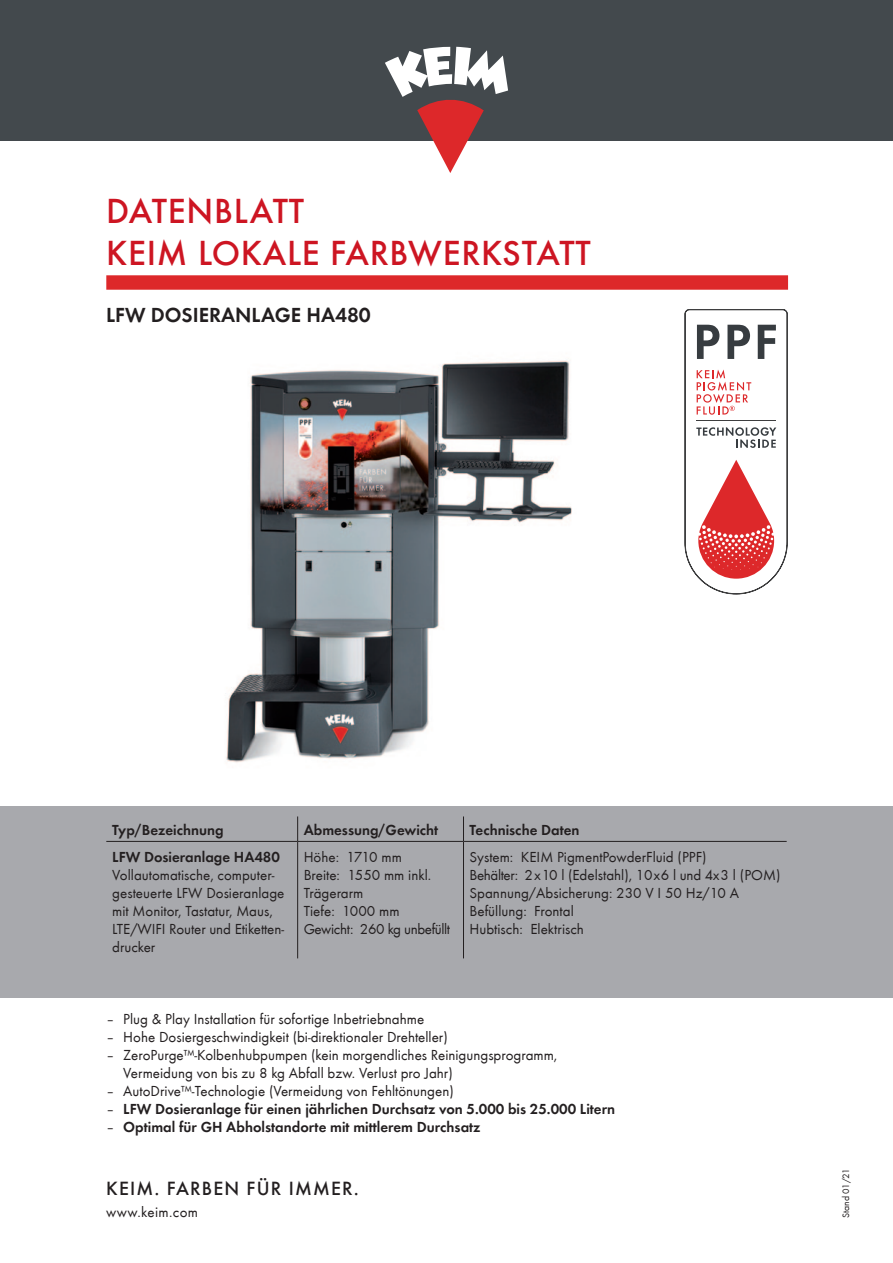
<style>
.page{position:relative;width:893px;height:1263px;background:#fff}
.page>*{position:absolute;margin:0;border:0;box-sizing:border-box;transform-origin:0 0}
.t1{font:500 36px/41.1px "Futura T";letter-spacing:.02em;color:#cd1522}
.t2{font:21px "Futura T Dem";color:#231f20}
.t3{font:500 19.8px "Futura T";letter-spacing:.06em;color:#231f20}
.t4{font:15px/18px "Futura T Boo";color:#231f20}
.t5{font:15px "Futura T Dem";color:#231f20}
.t6{font:15px "Futura T Boo";letter-spacing:.025em;color:#231f20}
.t7{font:9.75px "Futura T Boo";color:#231f20}
.s1{font-family:"Futura T Boo"}
</style>
<div class="page">
<div style="left:0;top:806px;width:893px;height:191px;background:#a8a9ad"></div>
<div style="left:0;top:0;width:893px;height:140px;background:#43494d"></div>
<svg style="left:385px;top:47px;width:123px;height:126px"></svg>
<div style="left:106px;top:275px;width:682px;height:15px;background:#dd282a"></div>
<svg style="left:297px;top:816px;width:1px;height:25px"></svg>
<svg style="left:463px;top:816px;width:1px;height:25px"></svg>
<hr style="left:106px;top:841px;width:192px;height:1px;background:#231f20">
<hr style="left:298px;top:841px;width:165px;height:1px;background:#231f20">
<hr style="left:297px;top:842px;width:1px;height:116px;background:#231f20">
<hr style="left:463px;top:841px;width:324px;height:1px;background:#231f20">
<hr style="left:463px;top:842px;width:1px;height:116px;background:#231f20">
<svg style="left:685px;top:309px;width:103px;height:285px"></svg>
<img style="left:226px;top:360px;width:346px;height:403px">
<h1 class="t1" style="left:106px;top:191px;width:486px">DATENBLATT<br>KEIM LOKALE FARBWERKSTATT</h1>
<h2 class="t2" style="left:106px;top:303px;width:159px">LFW Dosieranlag</h2>
<h2 class="t2" style="left:291px;top:303px;width:82px">e HA480</h2>
<p class="t5" style="left:112px;top:821px;width:113px">Typ/Bezeichnung</p>
<p class="t5" style="left:304px;top:821px;width:136px">Abmessung/Gewicht</p>
<p class="t5" style="left:469px;top:821px;width:112px">Technische Daten</p>
<p class="t5" style="left:112px;top:848px;width:169px">LFW Dosieranlage HA480</p>
<p class="t4" style="left:112px;top:866px;width:174px">Vollautomatische, computer&shy;gesteuerte LFW Dosieranlage mit Monitor, Tastatur, Maus,<br>LTE/WIFI Router und Etiketten&shy;drucker</p>
<p class="t4" style="left:304px;top:848px;width:148px">Höhe: 1710 mm<br>Breite: 1550 mm inkl.<br>Trägerarm<br>Tiefe: 1000 mm<br>Gewicht: 260 kg unbefüllt</p>
<p class="t4" style="left:469px;top:848px;width:313px">System: KEIM PigmentPowderFluid (PPF)<br>Behälter: 2x10 l (Edelstahl), 10x6 l und 4x3 l (POM)<br>Spannung/Absicherung: 230 V I 50 Hz/10 A Befüllung: Frontal<br>Hubtisch: Elektrisch</p>
<p class="t4" style="left:106px;top:1010px;width:319px">– Plug &amp; Play Installation für sofortige Inbetriebnahme</p>
<p class="t4" style="left:106px;top:1028px;width:343px">– Hohe Dosiergeschwindigkeit (bi-direktionaler Drehteller)</p>
<p class="t4" style="left:123px;top:1046px;width:435px;text-indent:-17px">– ZeroPurge™-Kolbenhubpumpen (kein morgendliches Reinigungsprogramm,<br>Vermeidung von bis zu 8 kg Abfall bzw. Verlust pro Jahr)</p>
<p class="t4" style="left:106px;top:1082px;width:349px">– AutoDrive™-Technologie (Vermeidung von Fehltönungen)</p>
<p class="t5" style="left:106px;top:1100px;width:510px"><span class="s1">–</span> LFW Dosieranlage für einen jährlichen Durchsatz von 5.000 bis 25.000 Litern</p>
<p class="t5" style="left:106px;top:1118px;width:376px"><span class="s1">–</span> Optimal für GH Abholstandorte mit mittlerem Durchsatz</p>
<h3 class="t3" style="left:106px;top:1177px;width:254px">KEIM. FARBEN FÜR IMMER.</h3>
<p class="t6" style="left:106px;top:1204px;width:93px">www.keim.com</p>
<p class="t7" style="left:840px;top:1218px;width:51px;rotate:-90deg">Stand 01/21</p>
</div>
